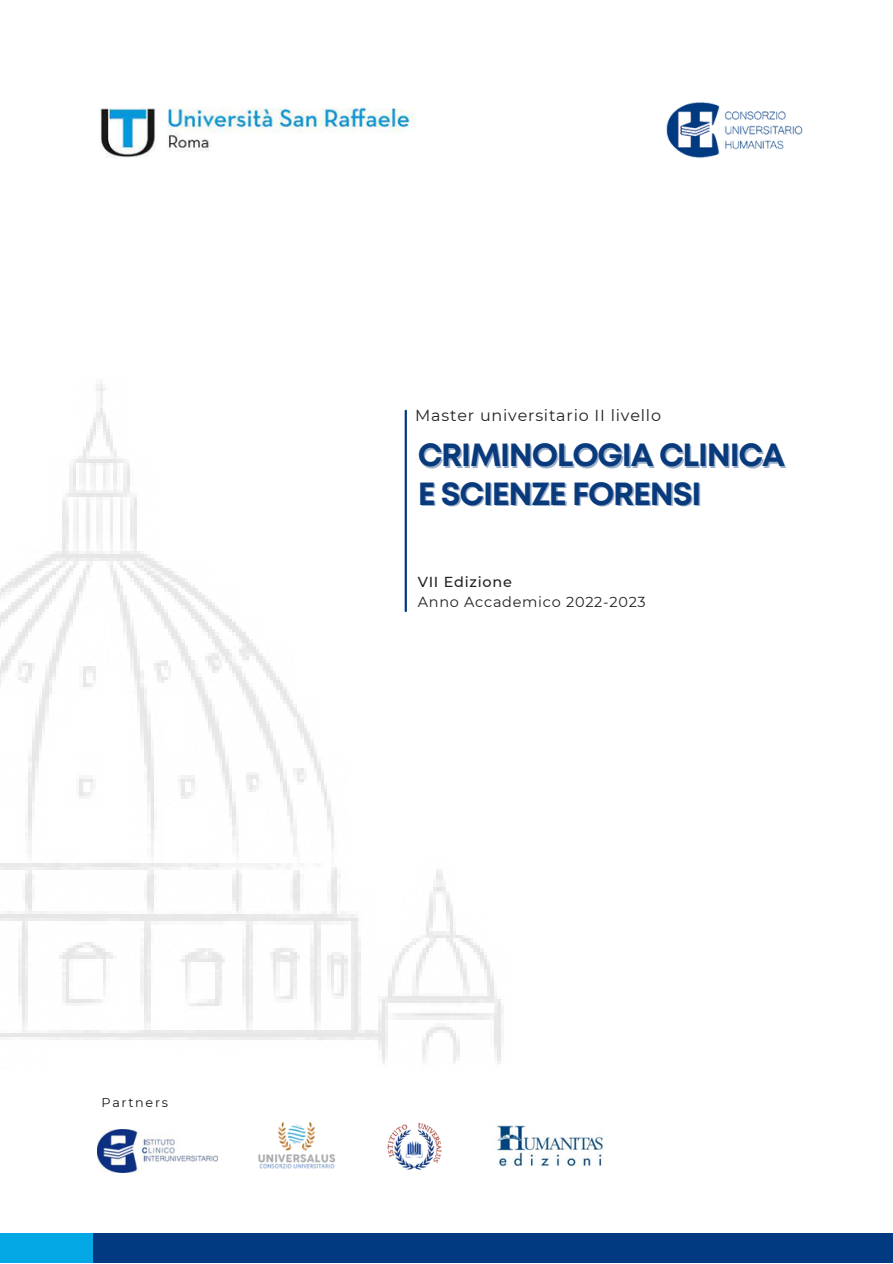
<style>
.page{position:relative;width:893px;height:1264px;background:#fff}
.page>*{position:absolute;margin:0;border:0;box-sizing:border-box;transform-origin:0 0}
.t1{font:700 31.95px/38.2px "Mont";letter-spacing:-.035em;color:#093a7c}
.t2{font:15.9px "Montserrat";letter-spacing:.05em;color:#222}
.t3{font:14.4px "Montserrat";letter-spacing:.05em;color:#222}
.t4{font:500 14.4px "Montserrat";letter-spacing:.05em;color:#222}
.t5{font:12.75px "Montserrat";letter-spacing:.135em;color:#1b1718}
</style>
<div class="page">
<img style="left:100px;top:107px;width:315px;height:51px">
<img style="left:666px;top:102px;width:137px;height:56px">
<img style="left:0;top:384px;width:504px;height:680px">
<img style="left:97px;top:1129px;width:120px;height:43px">
<div style="left:49px;top:1232px;width:843px;height:30px;background:#013a81"></div>
<div style="left:0;top:1232px;width:93px;height:30px;background:#04a8e5"></div>
<hr style="left:404px;top:411px;width:3px;height:200px;background:#013a81">
<img style="left:258px;top:1122px;width:78px;height:47px">
<img style="left:387px;top:1122px;width:55px;height:47px">
<img style="left:497px;top:1125px;width:106px;height:41px">
<p class="t5" style="left:101px;top:1094px;width:68px">Partners</p>
<p class="t2" style="left:415px;top:405px;width:247px">Master universitario II livello</p>
<p class="t1" style="left:417px;top:438px;width:369px">CRIMINOLOGIA CLINICA<br>E SCIENZE FORENSI</p>
<p class="t4" style="left:417px;top:572px;width:96px">VII Edizione</p>
<p class="t3" style="left:417px;top:593px;width:229px">Anno Accademico 2022-2023</p>
</div>
